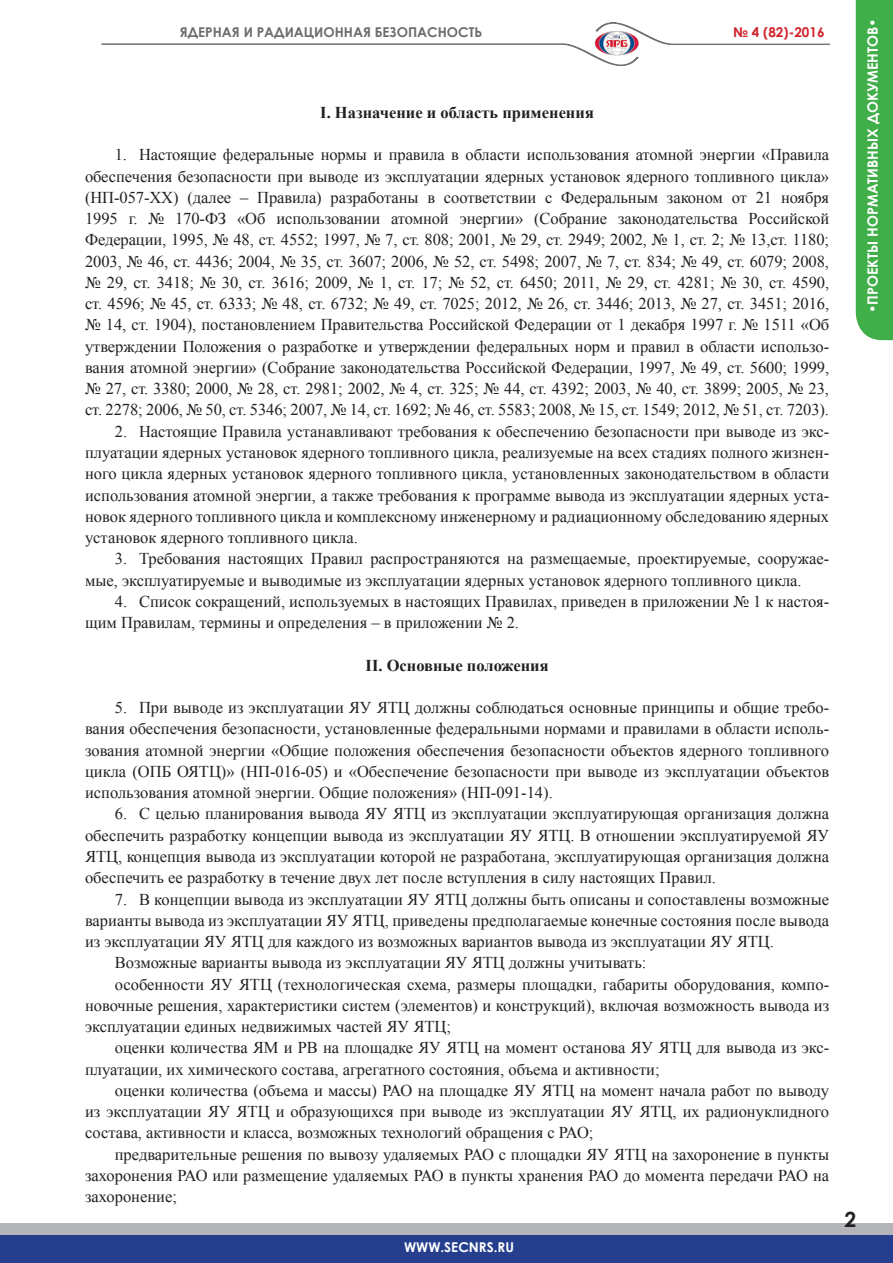
<style>
.page{position:relative;width:893px;height:1263px;background:#fff}
.page>*{position:absolute;margin:0;border:0;box-sizing:border-box;transform-origin:0 0}
.t1{font:700 21px "Century Gothic";color:#231f20}
.ОсНоВнОй{font:16.5px/21.3px "Times New Roman";color:#231f20;text-align:justify}
.заголовок{font:700 16.5px "Times New Roman";color:#231f20}
.t2{font:700 14.25px "Century Gothic";color:#fff}
.t3{font:700 13.5px "Century Gothic";color:#6c6d70}
.t4{font:700 13.5px "Century Gothic";color:#fff}
.t5{font:700 13.5px "Century Gothic";color:#d1232a}
</style>
<div class="page">
<img style="left:101px;top:22px;width:729px;height:44px">
<div style="left:856px;top:0;width:37px;height:340px;background:#40ae49"></div>
<div style="left:0;top:1223px;width:893px;height:30px;background:#b4b5b8"></div>
<div style="left:0;top:1235px;width:893px;height:28px;background:#253f8e"></div>
<p class="t3" style="left:180px;top:22px;width:304px">ЯДЕРНАЯ И РАДИАЦИОННАЯ БЕЗОПАСНОСТЬ</p>
<p class="t5" style="left:733px;top:22px;width:93px">№ 4 (82)-2016</p>
<p class="t2" style="left:862px;top:313px;width:296px;rotate:-90deg">•ПРОЕКТЫ НОРМАТИВНЫХ ДОКУМЕНТОВ•</p>
<p class="заголовок" style="left:320px;top:101px;width:275px">I. Назначение и область применения</p>
<p class="ОсНоВнОй" style="left:85px;top:144px;width:746px;text-indent:30px">1. Настоящие федеральные нормы и правила в области использования атомной энергии «Правила обеспечения безопасности при выводе из эксплуатации ядерных установок ядерного топливного цикла» (НП-057-ХХ) (далее – Правила) разработаны в соответствии с Федеральным законом от 21 ноября 1995 г. № 170-ФЗ «Об использовании атомной энергии» (Собрание законодательства Российской Федерации, 1995, № 48, ст. 4552; 1997, № 7, ст. 808; 2001, № 29, ст. 2949; 2002, № 1, ст. 2; № 13,ст. 1180; 2003, № 46, ст. 4436; 2004, № 35, ст. 3607; 2006, № 52, ст. 5498; 2007, № 7, ст. 834; № 49, ст. 6079; 2008, № 29, ст. 3418; № 30, ст. 3616; 2009, № 1, ст. 17; № 52, ст. 6450; 2011, № 29, ст. 4281; № 30, ст. 4590, ст. 4596; № 45, ст. 6333; № 48, ст. 6732; № 49, ст. 7025; 2012, № 26, ст. 3446; 2013, № 27, ст. 3451; 2016, № 14, ст. 1904), постановлением Правительства Российской Федерации от 1 декабря 1997 г. № 1511 «Об утверждении Положения о разработке и утверждении федеральных норм и правил в области использо&shy;вания атомной энергии» (Собрание законодательства Российской Федерации, 1997, № 49, ст. 5600; 1999, № 27, ст. 3380; 2000, № 28, ст. 2981; 2002, № 4, ст. 325; № 44, ст. 4392; 2003, № 40, ст. 3899; 2005, № 23, ст. 2278; 2006, № 50, ст. 5346; 2007, № 14, ст. 1692; № 46, ст. 5583; 2008, № 15, ст. 1549; 2012, № 51, ст. 7203).</p>
<p class="ОсНоВнОй" style="left:85px;top:420px;width:746px;text-indent:30px">2. Настоящие Правила устанавливают требования к обеспечению безопасности при выводе из экс&shy;плуатации ядерных установок ядерного топливного цикла, реализуемые на всех стадиях полного жизнен&shy;ного цикла ядерных установок ядерного топливного цикла, установленных законодательством в области использования атомной энергии, а также требования к программе вывода из эксплуатации ядерных уста&shy;новок ядерного топливного цикла и комплексному инженерному и радиационному обследованию ядерных установок ядерного топливного цикла.</p>
<p class="ОсНоВнОй" style="left:85px;top:548px;width:746px;text-indent:30px">3. Требования настоящих Правил распространяются на размещаемые, проектируемые, сооружае&shy;мые, эксплуатируемые и выводимые из эксплуатации ядерных установок ядерного топливного цикла.</p>
<p class="ОсНоВнОй" style="left:85px;top:590px;width:746px;text-indent:30px">4. Список сокращений, используемых в настоящих Правилах, приведен в приложении № 1 к настоя&shy;щим Правилам, термины и определения – в приложении № 2.</p>
<p class="заголовок" style="left:366px;top:654px;width:184px">II. Основные положения</p>
<p class="ОсНоВнОй" style="left:85px;top:697px;width:746px;text-indent:30px">5. При выводе из эксплуатации ЯУ ЯТЦ должны соблюдаться основные принципы и общие требо&shy;вания обеспечения безопасности, установленные федеральными нормами и правилами в области исполь&shy;зования атомной энергии «Общие положения обеспечения безопасности объектов ядерного топливного цикла (ОПБ ОЯТЦ)» (НП-016-05) и «Обеспечение безопасности при выводе из эксплуатации объектов использования атомной энергии. Общие положения» (НП-091-14).</p>
<p class="ОсНоВнОй" style="left:85px;top:803px;width:746px;text-indent:30px">6. C целью планирования вывода ЯУ ЯТЦ из эксплуатации эксплуатирующая организация должна обеспечить разработку концепции вывода из эксплуатации ЯУ ЯТЦ. В отношении эксплуатируемой ЯУ ЯТЦ, концепция вывода из эксплуатации которой не разработана, эксплуатирующая организация должна обеспечить ее разработку в течение двух лет после вступления в силу настоящих Правил.</p>
<p class="ОсНоВнОй" style="left:85px;top:888px;width:746px;text-indent:30px">7. В концепции вывода из эксплуатации ЯУ ЯТЦ должны быть описаны и сопоставлены возможные варианты вывода из эксплуатации ЯУ ЯТЦ, приведены предполагаемые конечные состояния после вывода из эксплуатации ЯУ ЯТЦ для каждого из возможных вариантов вывода из эксплуатации ЯУ ЯТЦ.</p>
<p class="ОсНоВнОй" style="left:115px;top:952px;width:533px">Возможные варианты вывода из эксплуатации ЯУ ЯТЦ должны учитывать:</p>
<p class="ОсНоВнОй" style="left:85px;top:973px;width:746px;text-indent:30px">особенности ЯУ ЯТЦ (технологическая схема, размеры площадки, габариты оборудования, компо&shy;новочные решения, характеристики систем (элементов) и конструкций), включая возможность вывода из эксплуатации единых недвижимых частей ЯУ ЯТЦ;</p>
<p class="ОсНоВнОй" style="left:85px;top:1037px;width:746px;text-indent:30px">оценки количества ЯМ и РВ на площадке ЯУ ЯТЦ на момент останова ЯУ ЯТЦ для вывода из экс&shy;плуатации, их химического состава, агрегатного состояния, объема и активности;</p>
<p class="ОсНоВнОй" style="left:85px;top:1079px;width:746px;text-indent:30px">оценки количества (объема и массы) РАО на площадке ЯУ ЯТЦ на момент начала работ по выводу из эксплуатации ЯУ ЯТЦ и образующихся при выводе из эксплуатации ЯУ ЯТЦ, их радионуклидного состава, активности и класса, возможных технологий обращения с РАО;</p>
<p class="ОсНоВнОй" style="left:85px;top:1143px;width:746px;text-indent:30px">предварительные решения по вывозу удаляемых РАО с площадки ЯУ ЯТЦ на захоронение в пункты захоронения РАО или размещение удаляемых РАО в пункты хранения РАО до момента передачи РАО на захоронение;</p>
<p class="t4" style="left:404px;top:1237px;width:111px">WWW.SECNRS.RU</p>
<p class="t1" style="left:845px;top:1203px;width:13px">2</p>
</div>
